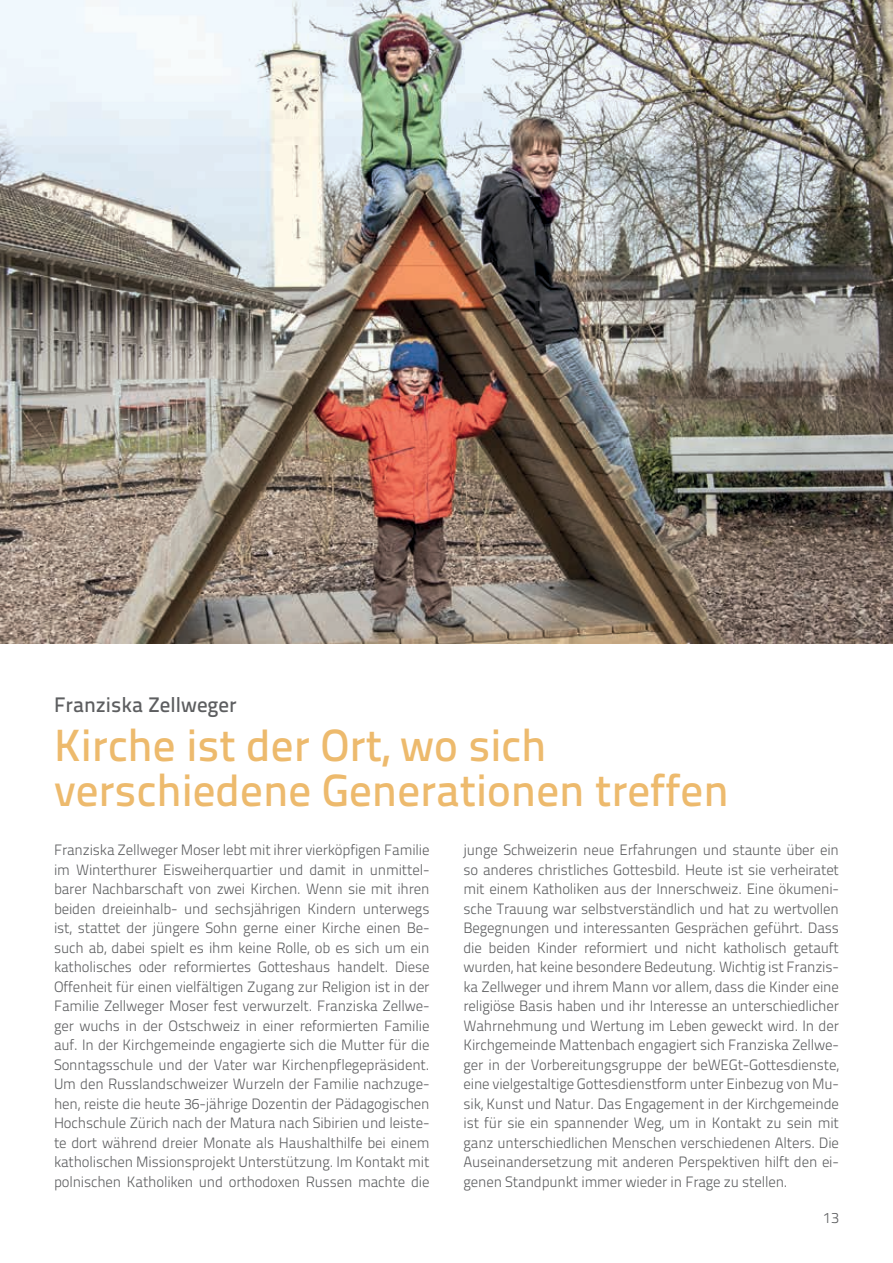
<style>
.page{position:relative;width:893px;height:1263px;background:#fff}
.page>*{position:absolute;margin:0;border:0;box-sizing:border-box;transform-origin:0 0}
.t1{font:500 45px/45px "Titillium Text 22 L";color:#edba6d}
.t2{font:500 21px "Titillium Text 22 L";color:#5d5e60}
.t3{font:300 15px/19.5px "Titillium Text 22 L";letter-spacing:-.01em;color:#5d5e60;text-align:justify}
</style>
<div class="page">
<img style="left:0;top:0;width:893px;height:643px">
<h2 class="t2" style="left:54px;top:689px;width:184px">Franziska Zellweger</h2>
<h1 class="t1" style="left:54px;top:720px;width:676px">Kirche ist der Ort, wo sich verschiedene Generationen treffen</h1>
<p class="t3" style="left:54px;top:839px;width:377px">Franziska Zellweger Moser lebt mit ihrer vierköpfigen Familie im Winterthurer Eisweiherquartier und damit in unmittel&shy;barer Nachbarschaft von zwei Kirchen. Wenn sie mit ihren beiden dreieinhalb- und sechsjährigen Kindern unterwegs ist, stattet der jüngere Sohn gerne einer Kirche einen Be&shy;such ab, dabei spielt es ihm keine Rolle, ob es sich um ein katholisches oder reformiertes Gotteshaus handelt. Diese Offenheit für einen vielfältigen Zugang zur Religion ist in der Familie Zellweger Moser fest verwurzelt. Franziska Zellwe&shy;ger wuchs in der Ostschweiz in einer reformierten Familie auf. In der Kirchgemeinde engagierte sich die Mutter für die Sonntagsschule und der Vater war Kirchenpflegepräsident.<br>Um den Russlandschweizer Wurzeln der Familie nachzuge&shy;hen, reiste die heute 36-jährige Dozentin der Pädagogischen Hochschule Zürich nach der Matura nach Sibirien und leiste&shy;te dort während dreier Monate als Haushalthilfe bei einem katholischen Missionsprojekt Unterstützung. Im Kontakt mit polnischen Katholiken und orthodoxen Russen machte die</p>
<p class="t3" style="left:463px;top:839px;width:377px">junge Schweizerin neue Erfahrungen und staunte über ein so anderes christliches Gottesbild. Heute ist sie verheiratet mit einem Katholiken aus der Innerschweiz. Eine ökumeni&shy;sche Trauung war selbstverständlich und hat zu wertvollen Begegnungen und interessanten Gesprächen geführt. Dass die beiden Kinder reformiert und nicht katholisch getauft wurden, hat keine besondere Bedeutung. Wichtig ist Franzis&shy;ka Zellweger und ihrem Mann vor allem, dass die Kinder eine religiöse Basis haben und ihr Interesse an unterschiedlicher Wahrnehmung und Wertung im Leben geweckt wird. In der Kirchgemeinde Mattenbach engagiert sich Franziska Zellwe&shy;ger in der Vorbereitungsgruppe der beWEGt-Gottesdienste, eine vielgestaltige Gottesdienstform unter Einbezug von Mu&shy;sik, Kunst und Natur. Das Engagement in der Kirchgemeinde ist für sie ein spannender Weg, um in Kontakt zu sein mit ganz unterschiedlichen Menschen verschiedenen Alters. Die Auseinandersetzung mit anderen Perspektiven hilft den ei&shy;genen Standpunkt immer wieder in Frage zu stellen.</p>
<p class="t3" style="left:823px;top:1208px;width:17px">13</p>
</div>
